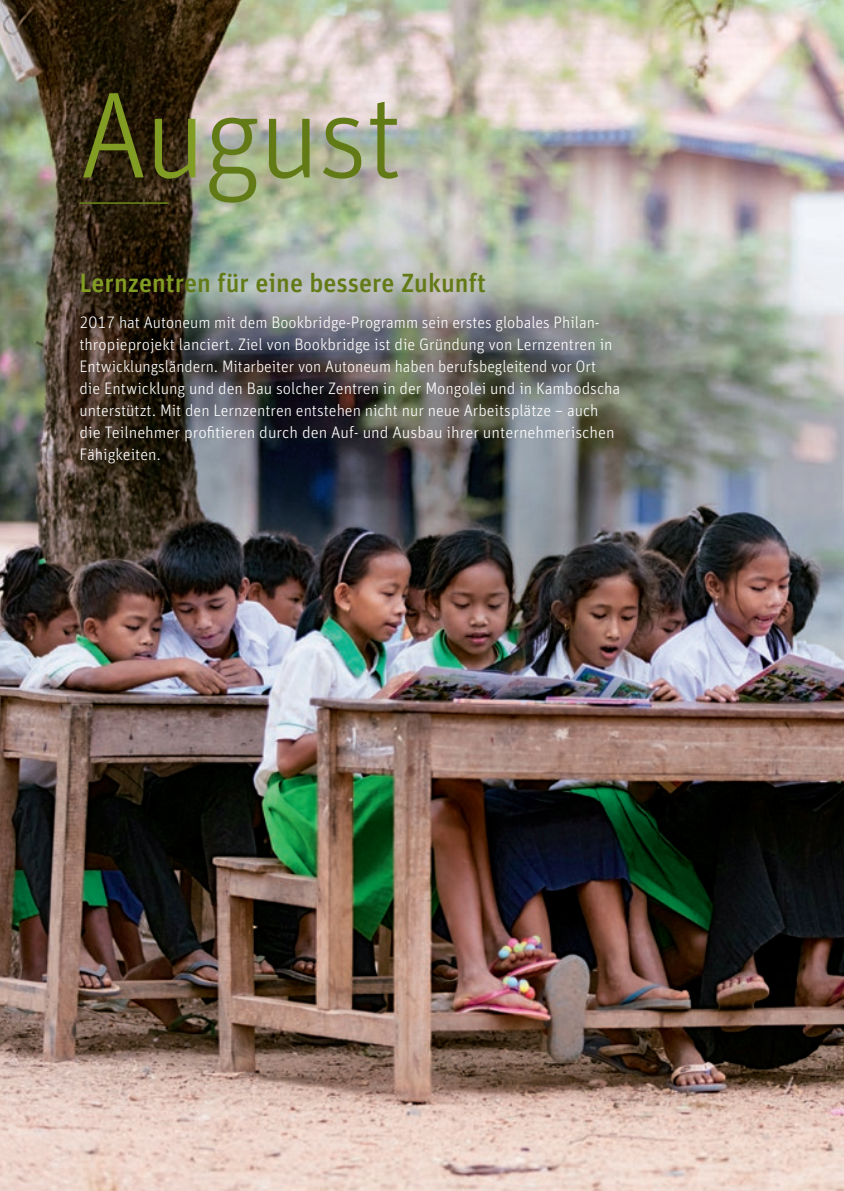
<style>
.page{position:relative;width:844px;height:1191px;background:#fff}
.page>*{position:absolute;margin:0;border:0;box-sizing:border-box;transform-origin:0 0}
.t1{font:122.5px "Autoneum Unit OT Light";letter-spacing:-.02em;color:#637b17}
.t2{font:26.25px "Autoneum Unit OT Medium";color:#637b17}
.t3{font:16.62px/21.9px "Autoneum Unit OT Light";color:#fff}
.s1{color:#829d24}
</style>
<div class="page">
<img style="left:0;top:0;width:843px;height:1191px">
<hr style="left:79px;top:202px;width:90px;height:2px;background:#637b17">
<h1 class="t1" style="left:79px;top:65px;width:325px"><span class="s1">Au</span>gust</h1>
<h2 class="t2" style="left:79px;top:266px;width:408px"><span class="s1">Lernzentr</span>en für eine bessere Zukunft</h2>
<p class="t3" style="left:79px;top:312px;width:542px">2017 hat Autoneum mit dem Bookbridge-Programm sein erstes globales Philan&shy;thropieprojekt lanciert. Ziel von Bookbridge ist die Gründung von Lernzentren in Entwicklungsländern. Mitarbeiter von Autoneum haben berufsbegleitend vor Ort die Entwicklung und den Bau solcher Zentren in der Mongolei und in Kambodscha unterstützt. Mit den Lernzentren entstehen nicht nur neue Arbeitsplätze – auch die Teilnehmer profitieren durch den Auf- und Ausbau ihrer unternehmerischen Fähigkeiten.</p>
</div>
